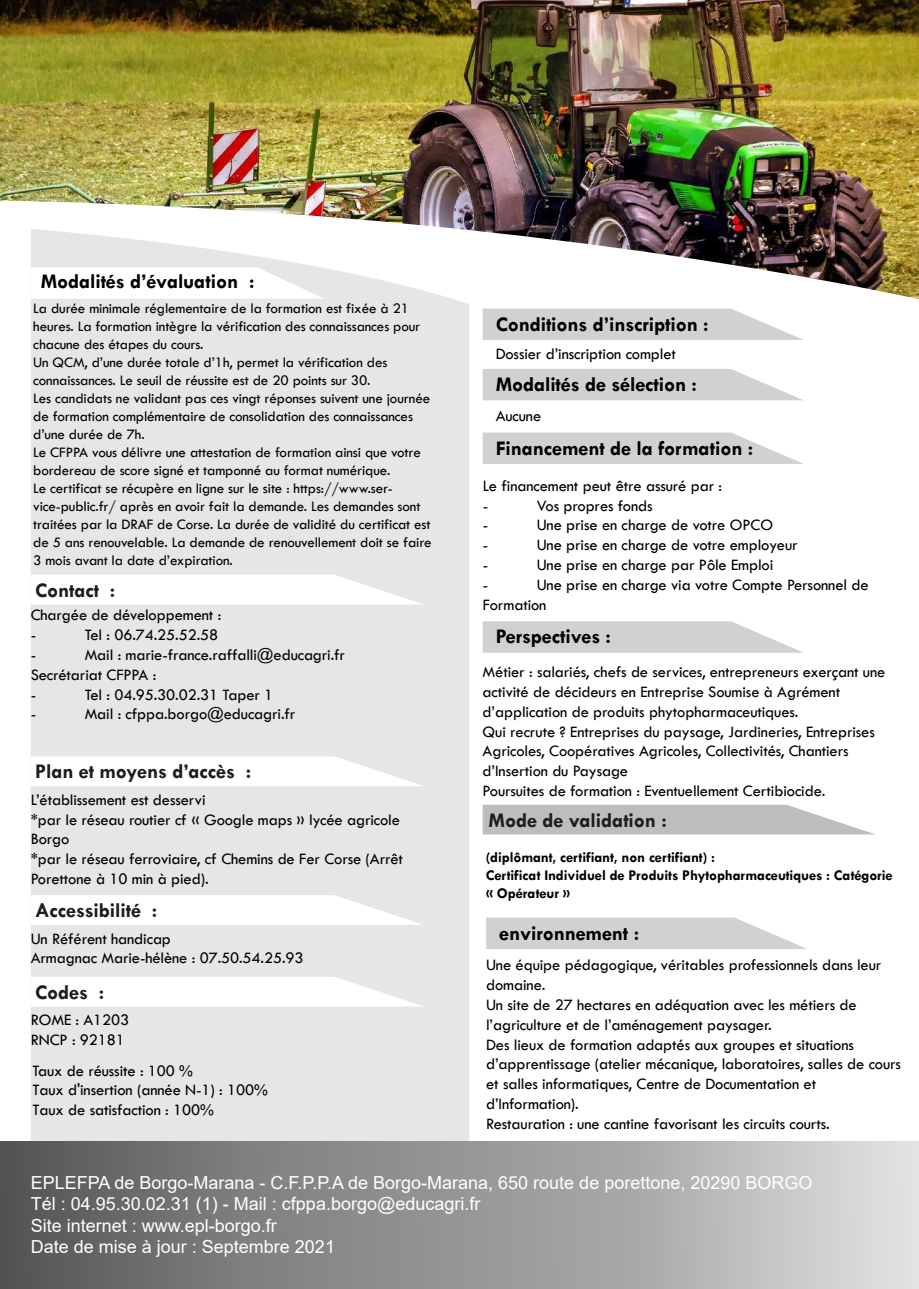
<style>
.page{position:relative;width:919px;height:1289px;background:#fff}
.page>*{position:absolute;margin:0;border:0;box-sizing:border-box;transform-origin:0 0}
.t1{font:700 21px "Tw Cen";letter-spacing:-.01em;color:#000}
.t2{font:700 21px "Tw Cen";letter-spacing:-.01em;color:#1d1d1b}
.t3{font:18px/21.6px "Arial";color:#fff}
.t4{font:16.5px/19.8px "Tw Cen";letter-spacing:-.01em;color:#000}
.t5{font:16.5px/19.8px "Tw Cen";letter-spacing:-.01em;color:#000}
.t6{font:15px/18px "Tw Cen";letter-spacing:-.01em;color:#000}
.t7{font:700 15px/18px "Tw Cen";letter-spacing:-.01em;color:#000}
.s1{font-style:inherit}
</style>
<div class="page">
<div style="left:31px;top:299px;width:438px;height:842px;background:#e6e6e6"></div>
<div style="left:0;top:1141px;width:918px;height:147px;background:linear-gradient(to right,#565655,#dadada)"></div>
<svg style="left:482px;top:804px;width:392px;height:30px;background:#c5c5c5"></svg>
<svg style="left:482px;top:308px;width:321px;height:32px;background:#d6d6d6"></svg>
<svg style="left:482px;top:369px;width:321px;height:31px;background:#d6d6d6"></svg>
<svg style="left:482px;top:432px;width:321px;height:32px;background:#d6d6d6"></svg>
<svg style="left:482px;top:621px;width:320px;height:31px;background:#d6d6d6"></svg>
<svg style="left:31px;top:574px;width:393px;height:30px"></svg>
<svg style="left:31px;top:756px;width:393px;height:30px"></svg>
<svg style="left:31px;top:895px;width:393px;height:30px"></svg>
<svg style="left:31px;top:976px;width:393px;height:30px"></svg>
<img style="left:0;top:0;width:918px;height:299px">
<svg style="left:486px;top:917px;width:321px;height:32px;background:#d6d6d6"></svg>
<p class="t1" style="left:41px;top:269px;width:215px">Modalités d’évaluation :</p>
<p class="t6" style="left:33px;top:299px;width:400px">La durée minimale réglementaire de la formation est fixée à 21 heures. La formation intègre la vérification des connaissances pour chacune des étapes du cours.<br>Un QCM, d’une durée totale d’1h, permet la vérification des connaissances. Le seuil de réussite est de 20 points sur 30.<br>Les candidats ne validant pas ces vingt réponses suivent une journée de formation complémentaire de consolidation des connaissances d’une durée de 7h.<br>Le CFPPA vous délivre une attestation de formation ainsi que votre bordereau de score signé et tamponné au format numérique.<br>Le certificat se récupère en ligne sur le site : https://www.ser&shy;vice-public.fr/ après en avoir fait la demande. Les demandes sont traitées par la DRAF de Corse. La durée de validité du certificat est de 5 ans renouvelable. La demande de renouvellement doit se faire 3 mois avant la date d’expiration.</p>
<p class="t2" style="left:35px;top:577px;width:82px">Contact :</p>
<p class="t4" style="left:31px;top:605px;width:192px">Chargée de développement : -</p>
<p class="t4" style="left:85px;top:625px;width:135px">Tel : 06.74.25.52.58</p>
<p class="t4" style="left:31px;top:644px;width:316px;text-indent:54px">Mail : marie-france.raffalli@educagri.fr<br>Secrétariat CFPPA :<br>-</p>
<p class="t4" style="left:31px;top:644px;width:7px">-</p>
<p class="t4" style="left:85px;top:684px;width:190px">Tel : 04.95.30.02.31 Taper 1</p>
<p class="t4" style="left:31px;top:704px;width:7px">-</p>
<p class="t4" style="left:85px;top:704px;width:212px">Mail : cfppa.borgo@educagri.fr</p>
<p class="t2" style="left:35px;top:759px;width:217px">Plan et moyens d’accès :</p>
<p class="t4" style="left:31px;top:789px;width:374px">L’établissement est desservi<br>*par le réseau routier cf « Google maps » lycée agricole Borgo<br>*par le réseau ferroviaire, cf Chemins de Fer Corse (Arrêt Porettone à 10 min à pied).</p>
<p class="t2" style="left:35px;top:897px;width:124px">Accessibilité :</p>
<p class="t4" style="left:31px;top:928px;width:274px">Un Référent handicap<br>Armagnac Marie-hélène : 07.50.54.25.93</p>
<p class="t2" style="left:35px;top:979px;width:71px">Codes :</p>
<p class="t4" style="left:31px;top:1010px;width:100px">ROME : A1203<br>RNCP : 92181</p>
<p class="t5" style="left:32px;top:1060px;width:237px"><span class="s1">Taux de</span> réussite <span class="s1">: 100 %<br></span>Taux d'insertion (année N-1) : 100%<br>Taux de satisfaction : 100%</p>
<p class="t1" style="left:495px;top:311px;width:214px">Conditions d’inscription :</p>
<p class="t4" style="left:495px;top:344px;width:182px">Dossier d’inscription complet</p>
<p class="t1" style="left:495px;top:372px;width:203px">Modalités de sélection :</p>
<p class="t4" style="left:495px;top:406px;width:47px">Aucune</p>
<p class="t1" style="left:495px;top:435px;width:259px">Financement de la formation :</p>
<p class="t4" style="left:482px;top:475px;width:241px">Le financement peut être assuré par : -</p>
<p class="t4" style="left:536px;top:495px;width:117px">Vos propres fonds</p>
<p class="t4" style="left:482px;top:515px;width:7px">-</p>
<p class="t4" style="left:536px;top:515px;width:238px">Une prise en charge de votre OPCO</p>
<p class="t4" style="left:482px;top:535px;width:7px">-</p>
<p class="t4" style="left:536px;top:535px;width:262px">Une prise en charge de votre employeur</p>
<p class="t4" style="left:482px;top:555px;width:7px">-</p>
<p class="t4" style="left:536px;top:555px;width:238px">Une prise en charge par Pôle Emploi</p>
<p class="t4" style="left:482px;top:574px;width:7px">-</p>
<p class="t4" style="left:482px;top:574px;width:387px;text-indent:54px">Une prise en charge via votre Compte Personnel de<br>Formation</p>
<p class="t1" style="left:495px;top:624px;width:117px">Perspectives :</p>
<p class="t4" style="left:482px;top:662px;width:404px">Métier : salariés, chefs de services, entrepreneurs exerçant une activité de décideurs en Entreprise Soumise à Agrément d’application de produits phytopharmaceutiques.<br>Qui recrute ? Entreprises du paysage, Jardineries, Entreprises Agricoles, Coopératives Agricoles, Collectivités, Chantiers d’Insertion du Paysage<br>Poursuites de formation : Eventuellement Certibiocide.</p>
<p class="t2" style="left:488px;top:807px;width:180px">Mode de validation :</p>
<p class="t7" style="left:485px;top:848px;width:408px">(diplômant, certifiant, non certifiant) :<br>Certificat Individuel de Produits Phytopharmaceutiques : Catégorie « Opérateur »</p>
<p class="t1" style="left:499px;top:920px;width:141px">environnement :</p>
<p class="t4" style="left:486px;top:955px;width:416px">Une équipe pédagogique, véritables professionnels dans leur domaine.<br>Un site de 27 hectares en adéquation avec les métiers de l’agriculture et de l’aménagement paysager.<br>Des lieux de formation adaptés aux groupes et situations d’apprentissage (atelier mécanique, laboratoires, salles de cours et salles informatiques, Centre de Documentation et d’Information).<br>Restauration : une cantine favorisant les circuits courts.</p>
<p class="t3" style="left:31px;top:1171px;width:783px">EPLEFPA de Borgo-Marana - C.F.P.P.A de Borgo-Marana, 650 route de porettone, 20290 BORGO Tél : 04.95.30.02.31 (1) - Mail : cfppa.borgo@educagri.fr<br>Site internet : www.epl-borgo.fr<br>Date de mise à jour : Septembre 2021</p>
</div>
